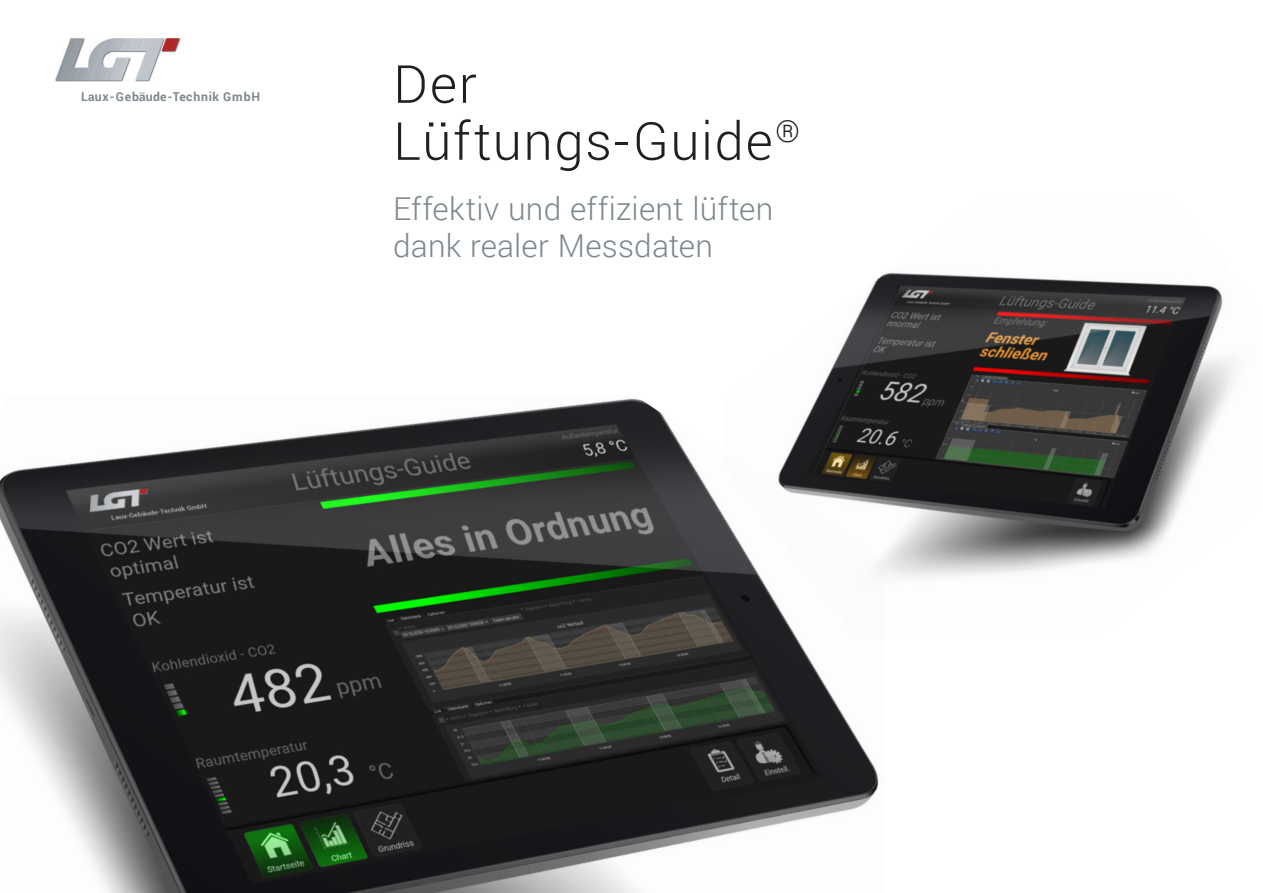
<style>
.page{position:relative;width:1263px;height:893px;background:#fff}
.page>*{position:absolute;margin:0;border:0;box-sizing:border-box;transform-origin:0 0}
.t1{font:300 52.5px "Roboto";letter-spacing:.03em;color:#231f20}
.t2{font:300 31.5px/37.5px "Roboto";letter-spacing:.005em;color:#7c878d}
.t3{font:700 12.15px "Roboto";letter-spacing:.05em;color:#7c878d}
</style>
<div class="page">
<img style="left:55px;top:38px;width:126px;height:43px">
<img style="left:818px;top:272px;width:417px;height:306px">
<img style="left:0;top:395px;width:885px;height:498px">
<p class="t3" style="left:81px;top:89px;width:180px">Laux-Gebäude-Technik GmbH</p>
<p class="t1" style="left:393px;top:48px;width:85px">Der</p>
<p class="t1" style="left:393px;top:105px;width:408px">Lüftungs-Guide<sup>®</sup></p>
<p class="t2" style="left:393px;top:189px;width:382px">Effektiv und effizient lüften dank realer Messdaten</p>
</div>
